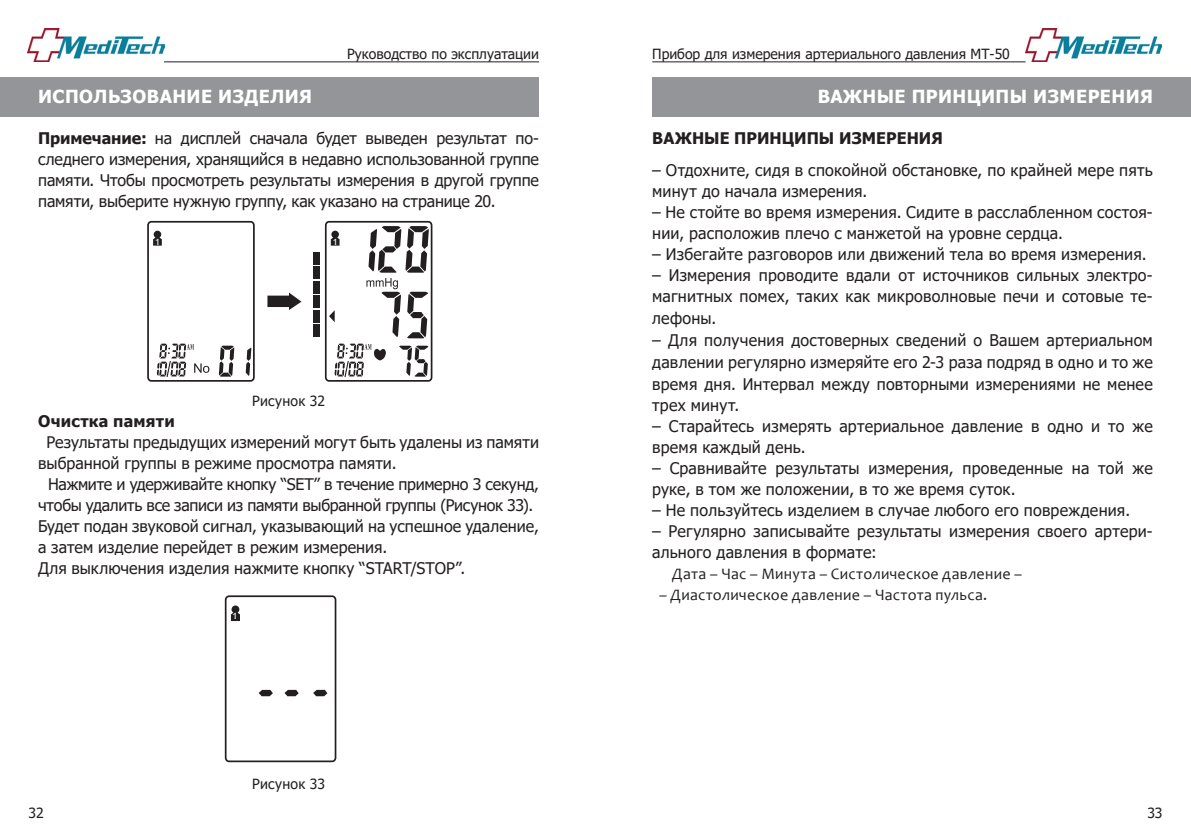
<style>
.page{position:relative;width:1191px;height:840px;background:#fff}
.page>*{position:absolute;margin:0;border:0;box-sizing:border-box;transform-origin:0 0}
.t1{font:700 18px "Tahoma";letter-spacing:.025em;color:#fff}
.t2{font:16px/21px "Tahoma";letter-spacing:.01em;color:#231f20}
.t3{font:16px/21px "Tahoma";letter-spacing:-.015em;color:#231f20}
.t4{font:16px "Candara";letter-spacing:.02em;color:#231f20}
.t5{font:700 16px "Tahoma";letter-spacing:.01em;color:#231f20}
.t6{font:14px "Tahoma";color:#231f20}
.t7{font:14px "Tahoma";letter-spacing:.02em;color:#231f20}
.t8{font:12px "Candara";color:#fff}
.s1{font-weight:700}
</style>
<div class="page">
<div style="left:0;top:77px;width:539px;height:40px;background:#939598"></div>
<div style="left:652px;top:77px;width:539px;height:40px;background:#939598"></div>
<img style="left:28px;top:28px;width:136px;height:33px">
<img style="left:1025px;top:29px;width:137px;height:33px">
<hr style="left:164px;top:61px;width:375px;height:1px;background:#231f20">
<hr style="left:652px;top:61px;width:373px;height:1px;background:#231f20">
<div style="left:225px;top:595px;width:111px;height:166px;border:2px solid #231f20;border-radius:4px"></div>
<svg style="left:284px;top:689px;width:15px;height:6px"></svg>
<svg style="left:259px;top:689px;width:14px;height:6px"></svg>
<svg style="left:313px;top:689px;width:14px;height:6px"></svg>
<svg style="left:231px;top:605px;width:9px;height:15px"></svg>
<svg style="left:267px;top:292px;width:34px;height:18px"></svg>
<div style="left:147px;top:221px;width:108px;height:160px;border:2px solid #231f20;border-radius:3px"></div>
<svg style="left:246px;top:347px;width:5px;height:29px"></svg>
<svg style="left:219px;top:345px;width:15px;height:31px"></svg>
<svg style="left:153px;top:230px;width:9px;height:15px"></svg>
<div style="left:325px;top:221px;width:107px;height:160px;border:2px solid #231f20;border-radius:3px"></div>
<svg style="left:399px;top:345px;width:29px;height:31px"></svg>
<svg style="left:368px;top:226px;width:61px;height:46px"></svg>
<svg style="left:366px;top:278px;width:35px;height:59px"></svg>
<svg style="left:407px;top:291px;width:21px;height:47px"></svg>
<svg style="left:331px;top:230px;width:8px;height:15px"></svg>
<svg style="left:329px;top:310px;width:6px;height:12px"></svg>
<div style="left:313px;top:324px;width:7px;height:12px;background:#231f20"></div>
<div style="left:313px;top:310px;width:7px;height:12px;background:#231f20"></div>
<div style="left:313px;top:295px;width:7px;height:13px;background:#231f20"></div>
<div style="left:313px;top:281px;width:7px;height:12px;background:#231f20"></div>
<div style="left:313px;top:266px;width:7px;height:13px;background:#231f20"></div>
<div style="left:313px;top:252px;width:7px;height:12px;background:#231f20"></div>
<svg style="left:157px;top:343px;width:52px;height:34px"></svg>
<svg style="left:334px;top:343px;width:52px;height:34px"></svg>
<p class="t6" style="left:347px;top:44px;width:193px">Руководство по эксплуатации</p>
<p class="t6" style="left:652px;top:44px;width:359px">Прибор для измерения артериального давления МТ-50</p>
<p class="t1" style="left:38px;top:84px;width:275px">ИСПОЛЬЗОВАНИЕ ИЗДЕЛИЯ</p>
<p class="t1" style="left:817px;top:84px;width:337px">ВАЖНЫЕ ПРИНЦИПЫ ИЗМЕРЕНИЯ</p>
<p class="t2" style="left:38px;top:128px;width:502px;text-align:justify"><span class="s1">Примечание:</span> на дисплей сначала будет выведен результат по&shy;следнего измерения, хранящийся в недавно использованной группе памяти. Чтобы просмотреть результаты измерения в другой группе памяти, выберите нужную группу, как указано на странице 20.</p>
<p class="t5" style="left:652px;top:127px;width:292px">ВАЖНЫЕ ПРИНЦИПЫ ИЗМЕРЕНИЯ</p>
<p class="t2" style="left:652px;top:161px;width:502px">– Отдохните, сидя в спокойной обстановке, по крайней мере пять минут до начала измерения.</p>
<p class="t2" style="left:652px;top:203px;width:502px">– Не стойте во время измерения. Сидите в расслабленном состоя&shy;нии, расположив плечо с манжетой на уровне сердца.</p>
<p class="t2" style="left:652px;top:245px;width:496px">– Избегайте разговоров или движений тела во время измерения.</p>
<p class="t2" style="left:652px;top:266px;width:502px;text-align:justify">– Измерения проводите вдали от источников сильных электро&shy;магнитных помех, таких как микроволновые печи и сотовые те&shy;лефоны.</p>
<p class="t2" style="left:652px;top:329px;width:502px;line-height:21.6px;text-align:justify">– Для получения достоверных сведений о Вашем артериальном давлении регулярно измеряйте его 2-3 раза подряд в одно и то же время дня. Интервал между повторными измерениями не менее трех минут.</p>
<p class="t2" style="left:652px;top:416px;width:502px">– Старайтесь измерять артериальное давление в одно и то же время каждый день.</p>
<p class="t2" style="left:652px;top:458px;width:502px">– Сравнивайте результаты измерения, проведенные на той же руке, в том же положении, в то же время суток.</p>
<p class="t2" style="left:652px;top:500px;width:479px">– Не пользуйтесь изделием в случае любого его повреждения.</p>
<p class="t2" style="left:652px;top:521px;width:502px">– Регулярно записывайте результаты измерения своего артери&shy;ального давления в формате:</p>
<p class="t4" style="left:672px;top:563px;width:351px">Дата – Час – Минута – Систолическое давление –</p>
<p class="t4" style="left:659px;top:584px;width:329px">– Диастолическое давление – Частота пульса.</p>
<p class="t8" style="left:155px;top:233px;width:6px">1</p>
<p class="t8" style="left:333px;top:233px;width:6px">1</p>
<p class="t7" style="left:252px;top:391px;width:74px">Рисунок 32</p>
<p class="t5" style="left:38px;top:410px;width:138px">Очистка памяти</p>
<p class="t2" style="left:38px;top:432px;width:502px;text-indent:8px">Результаты предыдущих измерений могут быть удалены из памяти выбранной группы в режиме просмотра памяти.</p>
<p class="t3" style="left:38px;top:474px;width:502px;text-indent:10px">Нажмите и удерживайте кнопку “SET” в течение примерно 3 секунд, чтобы удалить все записи из памяти выбранной группы (Рисунок 33).</p>
<p class="t2" style="left:38px;top:516px;width:502px">Будет подан звуковой сигнал, указывающий на успешное удаление, а затем изделие перейдет в режим измерения.</p>
<p class="t2" style="left:38px;top:558px;width:429px">Для выключения изделия нажмите кнопку “START/STOP”.</p>
<p class="t8" style="left:233px;top:607px;width:6px">1</p>
<p class="t7" style="left:252px;top:774px;width:74px">Рисунок 33</p>
<p class="t6" style="left:28px;top:803px;width:17px">32</p>
<p class="t6" style="left:1147px;top:803px;width:17px">33</p>
</div>
